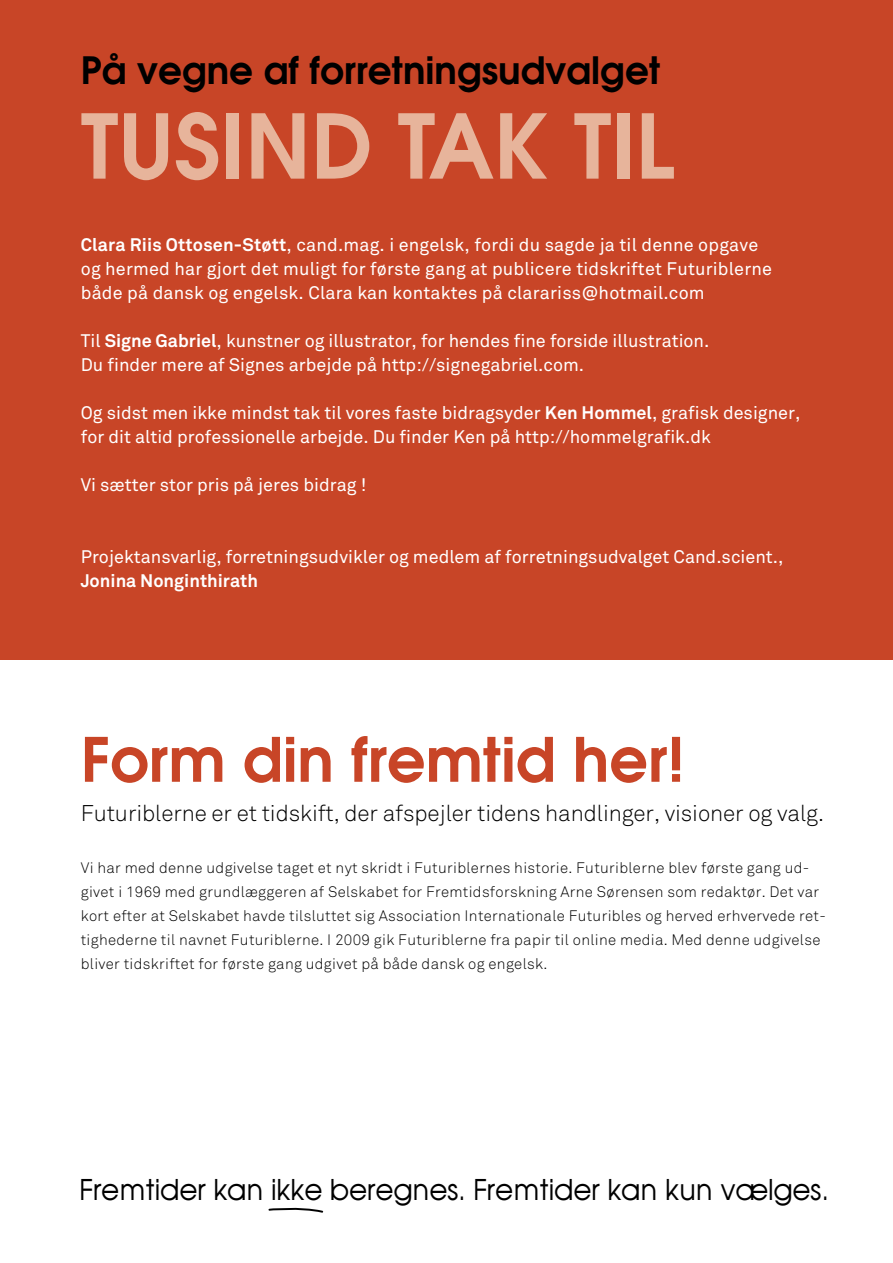
<style>
.page{position:relative;width:893px;height:1263px;background:#fff}
.page>*{position:absolute;margin:0;border:0;box-sizing:border-box;transform-origin:0 0}
.t1{font:600 88.5px "Avant Garde";color:#e7b49b}
.t2{font:600 60.75px "Avant Garde";color:#c84527}
.t3{font:600 37.5px "Avant Garde";color:#000}
.t4{font:28.05px "Avant Garde";letter-spacing:-.005em;color:#000}
.t5{font:300 22.5px "Akkurat";letter-spacing:-.005em;color:#000}
.t6{font:18px/24px "Akkurat";color:#fff}
.t7{font:700 18px "Akkurat";color:#fff}
.t8{font:300 15px/24px "Akkurat";letter-spacing:.02em;color:#000}
.s1{font-weight:700}
</style>
<div class="page">
<div style="left:0;top:0;width:893px;height:659px;background:#c84527"></div>
<svg style="left:268px;top:1207px;width:56px;height:6px"></svg>
<h3 class="t3" style="left:81px;top:46px;width:581px">På vegne af forretningsudvalget</h3>
<h1 class="t1" style="left:81px;top:88px;width:595px">TUSIND TAK TIL</h1>
<p class="t6" style="left:81px;top:233px;width:693px"><span class="s1">Clara Riis Ottosen-Støtt</span>, cand.mag. i engelsk, fordi du sagde ja til denne opgave og hermed har gjort det muligt for første gang at publicere tidskriftet Futuriblerne både på dansk og engelsk. Clara kan kontaktes på clarariss@hotmail.com</p>
<p class="t6" style="left:81px;top:329px;width:630px">Til <span class="s1">Signe Gabriel</span>, kunstner og illustrator, for hendes fine forside illustration.<br>Du finder mere af Signes arbejde på http://signegabriel.com.</p>
<p class="t6" style="left:81px;top:401px;width:721px">Og sidst men ikke mindst tak til vores faste bidragsyder <span class="s1">Ken Hommel</span>, grafisk designer, for dit altid professionelle arbejde. Du finder Ken på http://hommelgrafik.dk</p>
<p class="t6" style="left:81px;top:473px;width:287px">Vi sætter stor pris på jeres bidrag !</p>
<p class="t6" style="left:81px;top:545px;width:704px">Projektansvarlig, forretningsudvikler og medlem af forretningsudvalget Cand.scient.,</p>
<p class="t7" style="left:81px;top:569px;width:179px">Jonina Nonginthirath</p>
<h2 class="t2" style="left:81px;top:719px;width:605px">Form din fremtid her!</h2>
<p class="t5" style="left:81px;top:800px;width:745px">Futuriblerne er et tidskift, der afspejler tidens handlinger, visioner og valg.</p>
<p class="t8" style="left:81px;top:856px;width:747px">Vi har med denne udgivelse taget et nyt skridt i Futuriblernes historie. Futuriblerne blev første gang ud&shy;givet i 1969 med grundlæggeren af Selskabet for Fremtidsforskning Arne Sørensen som redaktør. Det var kort efter at Selskabet havde tilsluttet sig Association Internationale Futuribles og herved erhvervede ret&shy;tighederne til navnet Futuriblerne. I 2009 gik Futuriblerne fra papir til online media. Med denne udgivelse bliver tidskriftet for første gang udgivet på både dansk og engelsk.</p>
<h3 class="t4" style="left:80px;top:1173px;width:751px">Fremtider kan ikke beregnes. Fremtider kan kun vælges.</h3>
</div>
